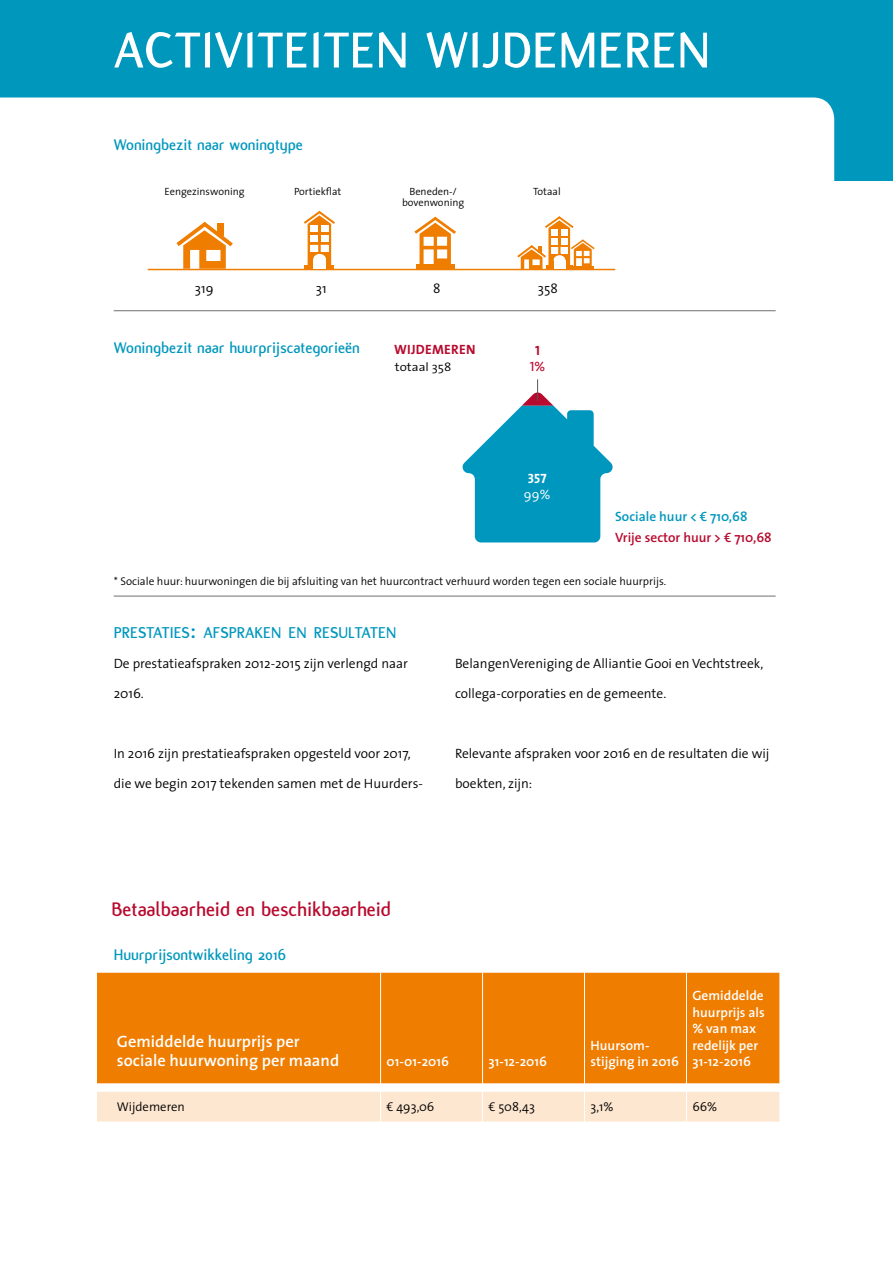
<style>
.page{position:relative;width:893px;height:1263px;background:#fff}
.page>*{position:absolute;margin:0;border:0;box-sizing:border-box;transform-origin:0 0}
.t1{font:700 54px "Flux";letter-spacing:.01em;color:#fff}
.t2{font:700 21px "Flux";color:#b8092e}
.t3{font:700 16.8px "Flux";color:#0097bd}
.t4{font:700 16.5px "Flux";color:#0097bd}
.t5{font:600 16.5px/19.5px "The Sans";color:#fff}
.t6{font:300 13.5px "The Sans";color:#000}
.t7{font:600 13.5px/16.5px "The Sans";color:#fff}
.t8{font:600 13.5px "The Sans";color:#b8092e}
.t9{font:600 13.5px "The Sans";color:#0097be}
.t10{font:13.5px "The Sans Bold Caps";letter-spacing:.02em;color:#b8092e}
.t11{font:13.5px "The Sans Bold Caps";color:#fff}
.t12{font:300 13.5px "The Sans";color:#fff}
.t13{font:13.5px "The Sans Caps";color:#b8092e}
.t14{font:300 12.75px "The Sans";color:#000}
.t15{font:300 12px "The Sans";color:#000;scale:1.1 1}
.t16{font:300 11.25px "The Sans";color:#000}
.t17{font:300 10.5px/10.5px "The Sans";color:#000;text-align:center}
.s1{font-size:24px}
</style>
<div class="page">
<div style="left:97px;top:973px;width:682px;height:110px;background:#ef7d00"></div>
<svg style="left:97px;top:1083px;width:683px;height:38px"></svg>
<hr style="left:380px;top:973px;width:1px;height:110px;background:#fff">
<hr style="left:482px;top:973px;width:1px;height:110px;background:#fff">
<hr style="left:584px;top:973px;width:1px;height:110px;background:#fff">
<hr style="left:686px;top:973px;width:1px;height:110px;background:#fff">
<div style="left:0;top:0;width:893px;height:180px;background:#0097bd"></div>
<svg style="left:0;top:98px;width:834px;height:214px"></svg>
<svg style="left:462px;top:379px;width:151px;height:163px"></svg>
<svg style="left:176px;top:222px;width:57px;height:47px"></svg>
<div style="left:416px;top:264px;width:39px;height:5px;background:#ef7d00"></div>
<svg style="left:414px;top:217px;width:42px;height:50px"></svg>
<hr style="left:148px;top:269px;width:467px;height:1px;background:#ef7d00">
<hr style="left:305px;top:266px;width:29px;height:3px;background:#ef7d00">
<svg style="left:304px;top:211px;width:31px;height:57px"></svg>
<div style="left:321px;top:245px;width:7px;height:7px;background:#fff"></div>
<div style="left:311px;top:245px;width:7px;height:7px;background:#fff"></div>
<div style="left:321px;top:235px;width:7px;height:7px;background:#fff"></div>
<div style="left:311px;top:235px;width:7px;height:7px;background:#fff"></div>
<div style="left:321px;top:225px;width:7px;height:7px;background:#fff"></div>
<div style="left:311px;top:225px;width:7px;height:7px;background:#fff"></div>
<div style="left:313px;top:259px;width:13px;height:10px;background:#fff"></div>
<div style="left:313px;top:254px;width:13px;height:10px;background:#fff;border-radius:50%"></div>
<svg style="left:517px;top:216px;width:78px;height:53px"></svg>
<hr style="left:114px;top:310px;width:662px;height:1px;background:#706f6f">
<hr style="left:114px;top:596px;width:662px;height:1px;background:#706f6f">
<h1 class="t1" style="left:114px;top:20px;width:598px">ACTIVITEITEN WIJDEMEREN</h1>
<p class="t4" style="left:114px;top:136px;width:190px">Woningbezit naar woningtype</p>
<p class="t17" style="left:165px;top:186px;width:82px">Eengezinswoning</p>
<p class="t17" style="left:402px;top:186px;width:64px">Beneden-/ bovenwoning</p>
<p class="t17" style="left:533px;top:186px;width:29px">Totaal</p>
<p class="t17" style="left:294px;top:186px;width:49px">Portiekflat</p>
<p class="t6" style="left:195px;top:277px;width:20px">319</p>
<p class="t6" style="left:316px;top:277px;width:12px">31</p>
<p class="t6" style="left:433px;top:277px;width:9px">8</p>
<p class="t6" style="left:538px;top:277px;width:21px">358</p>
<p class="t4" style="left:114px;top:338px;width:248px">Woningbezit naar huurprijscategorieën</p>
<p class="t10" style="left:394px;top:338px;width:83px">WIJDEMEREN</p>
<p class="t15" style="left:395px;top:357px;width:53px">totaal 358</p>
<p class="t10" style="left:535px;top:339px;width:6px">1</p>
<p class="t13" style="left:530px;top:356px;width:17px">1%</p>
<p class="t11" style="left:528px;top:467px;width:20px">357</p>
<p class="t12" style="left:524px;top:484px;width:28px">99%</p>
<p class="t9" style="left:615px;top:505px;width:134px">Sociale huur &lt; € 710,68</p>
<p class="t8" style="left:615px;top:526px;width:158px">Vrije sector huur &gt; € 710,68</p>
<p class="t16" style="left:114px;top:572px;width:554px">* Sociale huur: huurwoningen die bij afsluiting van het huurcontract verhuurd worden tegen een sociale huurprijs.</p>
<p class="t3" style="left:114px;top:623px;width:284px">PRESTATIES<span class="s1">:</span> AFSPRAKEN EN RESULTATEN</p>
<p class="t6" style="left:114px;top:652px;width:296px">De prestatieafspraken 2012-2015 zijn verlengd naar</p>
<p class="t6" style="left:114px;top:682px;width:32px">2016.</p>
<p class="t6" style="left:114px;top:742px;width:298px">In 2016 zijn prestatieafspraken opgesteld voor 2017,</p>
<p class="t6" style="left:114px;top:772px;width:311px">die we begin 2017 tekenden samen met de Huurders-</p>
<p class="t6" style="left:455px;top:652px;width:310px">BelangenVereniging de Alliantie Gooi en Vechtstreek,</p>
<p class="t6" style="left:455px;top:682px;width:213px">collega-corporaties en de gemeente.</p>
<p class="t6" style="left:455px;top:742px;width:316px">Relevante afspraken voor 2016 en de resultaten die wij</p>
<p class="t6" style="left:455px;top:772px;width:79px">boekten, zijn:</p>
<h2 class="t2" style="left:112px;top:897px;width:281px">Betaalbaarheid en beschikbaarheid</h2>
<p class="t4" style="left:114px;top:946px;width:174px">Huurprijsontwikkeling 2016</p>
<p class="t5" style="left:117px;top:1031px;width:224px">Gemiddelde huurprijs per sociale huurwoning per maand</p>
<p class="t7" style="left:387px;top:1053px;width:64px">01-01-2016</p>
<p class="t7" style="left:489px;top:1053px;width:60px">31-12-2016</p>
<p class="t7" style="left:590px;top:1036px;width:90px">Huursom&shy;stijging in 2016</p>
<p class="t7" style="left:692px;top:987px;width:74px">Gemiddelde huurprijs als % van max redelijk per<br>31-12-2016</p>
<p class="t14" style="left:117px;top:1096px;width:69px">Wijdemeren</p>
<p class="t14" style="left:387px;top:1096px;width:49px">€ 493,06</p>
<p class="t14" style="left:489px;top:1096px;width:48px">€ 508,43</p>
<p class="t14" style="left:590px;top:1096px;width:25px">3,1%</p>
<p class="t14" style="left:692px;top:1096px;width:26px">66%</p>
</div>
